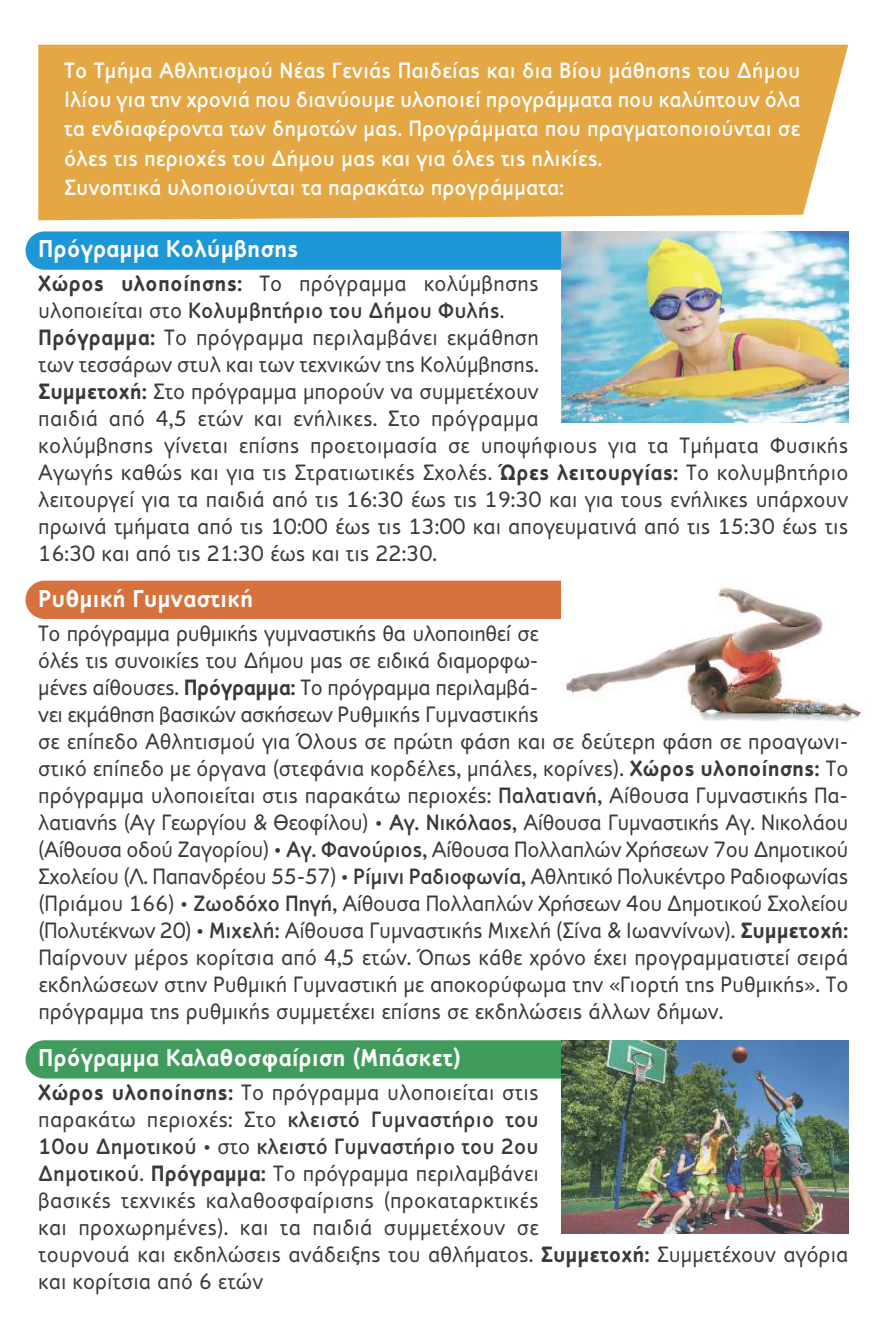
<style>
.page{position:relative;width:893px;height:1340px;background:#fff}
.page>*{position:absolute;margin:0;border:0;box-sizing:border-box;transform-origin:0 0}
.t1{font:700 24.75px "PF Textbook";color:#fff}
.t2{font:22.5px/27px "PF Textbook";color:#39383a}
.t3{font:500 22.5px/29.2px "PF Textbook";color:#fff}
.s1{font-weight:700}
.s2{font-weight:500}
</style>
<div class="page">
<div style="left:26px;top:231px;width:600px;height:39px;background:#1e97d8;border-radius:19px"></div>
<div style="left:26px;top:580px;width:561px;height:39px;background:#d7713e;border-radius:19px"></div>
<div style="left:26px;top:1040px;width:561px;height:38px;background:#409c5c;border-radius:19px"></div>
<div style="left:38px;top:45px;width:810px;height:175px;background:#e5a644"></div>
<img style="left:561px;top:231px;width:287px;height:192px">
<img style="left:561px;top:1040px;width:287px;height:193px">
<img style="left:561px;top:580px;width:302px;height:142px">
<p class="t3" style="left:64px;top:56px;width:737px">Το Τμήμα Αθλητισμού Νέας Γενιάς Παιδείας και δια Βίου μάθησης του Δήμου Ιλίου για την χρονιά που διανύουμε υλοποιεί προγράμματα που καλύπτουν όλα τα ενδιαφέροντα των δημοτών μας. Προγράμματα που πραγματοποιούνται σε όλες τις περιοχές του Δήμου μας και για όλες τις ηλικίες.<br>Συνοπτικά υλοποιούνται τα παρακάτω προγράμματα:</p>
<p class="t1" style="left:38px;top:234px;width:262px">Πρόγραμμα Κολύμβησης</p>
<p class="t2" style="left:38px;top:270px;width:812px"><span class="s1">Χώρος υλοποίησης:</span> Το πρόγραμμα κολύμβησης<br>υλοποιείται στο <span class="s2">Κολυμβητήριο του Δήμου Φυλής</span>.<br><span class="s1">Πρόγραμμα:</span> Το πρόγραμμα περιλαμβάνει εκμάθηση<br>των τεσσάρων στυλ και των τεχνικών της Κολύμβησης.<br><span class="s1">Συμμετοχή:</span> Στο πρόγραμμα μπορούν να συμμετέχουν<br>παιδιά από 4,5 ετών και ενήλικες. Στο πρόγραμμα<br>κολύμβησης γίνεται επίσης προετοιμασία σε υποψήφιους για τα Τμήματα Φυσικής Αγωγής καθώς και για τις Στρατιωτικές Σχολές. <span class="s1">Ώρες λειτουργίας:</span> Το κολυμβητήριο λειτουργεί για τα παιδιά από τις 16:30 έως τις 19:30 και για τους ενήλικες υπάρχουν πρωινά τμήματα από τις 10:00 έως τις 13:00 και απογευματινά από τις 15:30 έως τις 16:30 και από τις 21:30 έως και τις 22:30.</p>
<p class="t1" style="left:38px;top:584px;width:216px">Ρυθμική Γυμναστική</p>
<p class="t2" style="left:38px;top:620px;width:812px">Το πρόγραμμα ρυθμικής γυμναστικής θα υλοποιηθεί σε<br>όλές τις συνοικίες του Δήμου μας σε ειδικά διαμορφω-<br>μένες αίθουσες. <span class="s1">Πρόγραμμα:</span> Το πρόγραμμα περιλαμβά-<br>νει εκμάθηση βασικών ασκήσεων Ρυθμικής Γυμναστικής<br>σε επίπεδο Αθλητισμού για Όλους σε πρώτη φάση και σε δεύτερη φάση σε προαγωνι&shy;στικό επίπεδο με όργανα (στεφάνια κορδέλες, μπάλες, κορίνες). <span class="s1">Χώρος υλοποίησης:</span> Το πρόγραμμα υλοποιείται στις παρακάτω περιοχές: <span class="s2">Παλατιανή,</span> Αίθουσα Γυμναστικής Πα&shy;λατιανής (Αγ Γεωργίου &amp; Θεοφίλου) • <span class="s2">Αγ. Νικόλαος,</span> Αίθουσα Γυμναστικής Αγ. Νικολάου (Αίθουσα οδού Ζαγορίου) • <span class="s2">Αγ. Φανούριος,</span> Αίθουσα Πολλαπλών Χρήσεων 7ου Δημοτικού Σχολείου (Λ. Παπανδρέου 55-57) • <span class="s2">Ρίμινι Ραδιοφωνία,</span> Αθλητικό Πολυκέντρο Ραδιοφωνίας (Πριάμου 166) • <span class="s2">Ζωοδόχο Πηγή,</span> Αίθουσα Πολλαπλών Χρήσεων 4ου Δημοτικού Σχολείου (Πολυτέκνων 20) • <span class="s2">Μιχελή:</span> Αίθουσα Γυμναστικής Μιχελή (Σίνα &amp; Ιωαννίνων). <span class="s1">Συμμετοχή:<br></span>Παίρνουν μέρος κορίτσια από 4,5 ετών. Όπως κάθε χρόνο έχει προγραμματιστεί σειρά εκδηλώσεων στην Ρυθμική Γυμναστική με αποκορύφωμα την «Γιορτή της Ρυθμικής». Το πρόγραμμα της ρυθμικής συμμετέχει επίσης σε εκδηλώσεις άλλων δήμων.</p>
<p class="t1" style="left:38px;top:1043px;width:424px">Πρόγραμμα Καλαθοσφαίριση (Μπάσκετ)</p>
<p class="t2" style="left:38px;top:1078px;width:812px"><span class="s1">Χώρος υλοποίησης:</span> Το πρόγραμμα υλοποιείται στις<br>παρακάτω περιοχές: Στο <span class="s2">κλειστό Γυμναστήριο του<br>10ου Δημοτικού</span> • στο <span class="s2">κλειστό Γυμναστήριο του 2ου<br>Δημοτικού</span>. <span class="s1">Πρόγραμμα:</span> Το πρόγραμμα περιλαμβάνει<br>βασικές τεχνικές καλαθοσφαίρισης (προκαταρκτικές<br>και προχωρημένες). και τα παιδιά συμμετέχουν σε<br>τουρνουά και εκδηλώσεις ανάδειξης του αθλήματος. <span class="s1">Συμμετοχή:</span> Συμμετέχουν αγόρια και κορίτσια από 6 ετών</p>
</div>
